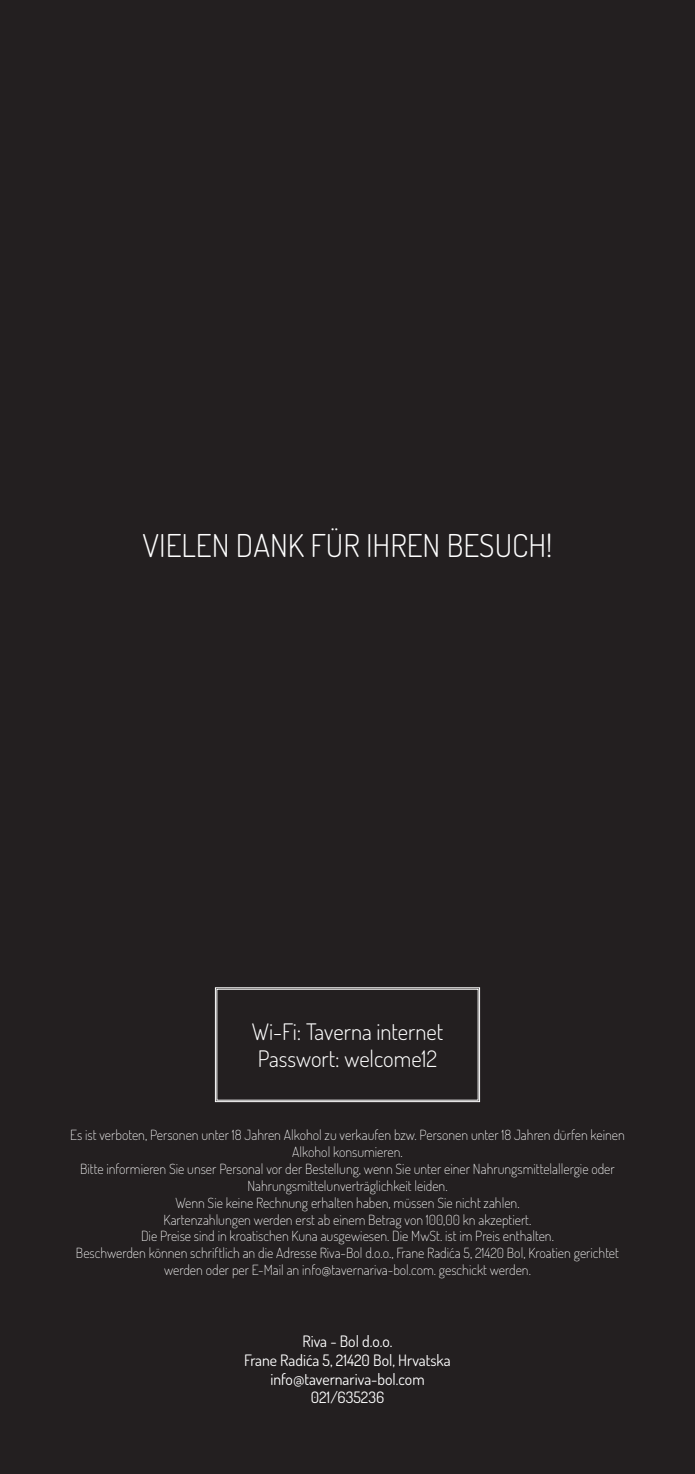
<style>
.page{position:relative;width:695px;height:1474px;background:#fff}
.page>*{position:absolute;margin:0;border:0;box-sizing:border-box;transform-origin:0 0}
.t1{font:300 31.5px "Dosis";color:#fff}
.t2{font:300 22.75px "Dosis";color:#fff}
.t3{font:15.75px "Dosis";color:#fff}
.t4{font:200 14px/16.8px "Dosis";color:#fff;text-align:center}
</style>
<div class="page">
<div style="left:0;top:0;width:694px;height:1473px;background:#231f20"></div>
<svg style="left:215px;top:987px;width:265px;height:114px"></svg>
<p class="t1" style="left:142px;top:523px;width:411px">VIELEN DANK FÜR IHREN BESUCH!</p>
<p class="t2" style="left:252px;top:1016px;width:193px">Wi-Fi: Taverna internet</p>
<p class="t2" style="left:258px;top:1043px;width:181px">Passwort: welcome12</p>
<p class="t4" style="left:70px;top:1126px;width:556px">Es ist verboten, Personen unter 18 Jahren Alkohol zu verkaufen bzw. Personen unter 18 Jahren dürfen keinen<br>Alkohol konsumieren.</p>
<p class="t4" style="left:80px;top:1159px;width:536px">Bitte informieren Sie unser Personal vor der Bestellung, wenn Sie unter einer Nahrungsmittelallergie oder<br>Nahrungsmittelunverträglichkeit leiden.</p>
<p class="t4" style="left:175px;top:1193px;width:345px">Wenn Sie keine Rechnung erhalten haben, müssen Sie nicht zahlen.</p>
<p class="t4" style="left:163px;top:1210px;width:369px">Kartenzahlungen werden erst ab einem Betrag von 100,00 kn akzeptiert.</p>
<p class="t4" style="left:141px;top:1227px;width:414px">Die Preise sind in kroatischen Kuna ausgewiesen. Die MwSt. ist im Preis enthalten.</p>
<p class="t4" style="left:76px;top:1243px;width:544px">Beschwerden können schriftlich an die Adresse Riva-Bol d.o.o., Frane Radića 5, 21420 Bol, Kroatien gerichtet werden oder per E-Mail an info@tavernariva-bol.com. geschickt werden.</p>
<p class="t3" style="left:302px;top:1329px;width:92px">Riva - Bol d.o.o.</p>
<p class="t3" style="left:244px;top:1348px;width:208px">Frane Radića 5, 21420 Bol, Hrvatska</p>
<p class="t3" style="left:270px;top:1367px;width:156px">info@tavernariva-bol.com</p>
<p class="t3" style="left:311px;top:1386px;width:75px">021/635236</p>
</div>
